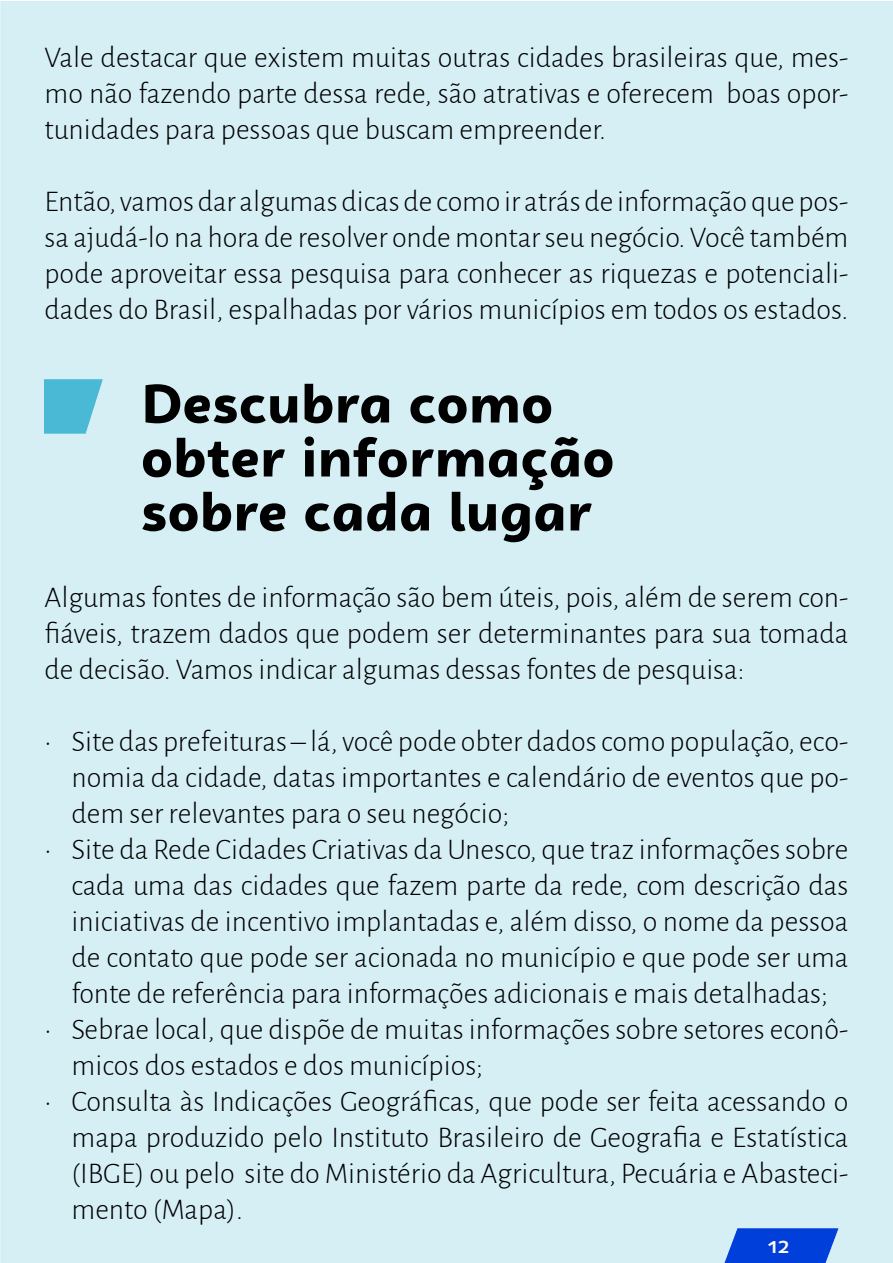
<style>
.page{position:relative;width:893px;height:1263px;background:#fff}
.page>*{position:absolute;margin:0;border:0;box-sizing:border-box;transform-origin:0 0}
.t1{font:900 53.4px/54px "Campuni";letter-spacing:.02em;color:#000}
.t2{font:300 30px/36px "Alegreya Sans";color:#000;text-align:justify}
.t3{font:500 22.5px "Campuni";color:#fffaf7}
</style>
<div class="page">
<div style="left:0;top:1px;width:893px;height:1262px;background:#d5eff5"></div>
<img style="left:725px;top:1228px;width:114px;height:35px">
<img style="left:45px;top:380px;width:57px;height:53px">
<p class="t2" style="left:45px;top:38px;width:805px">Vale destacar que existem muitas outras cidades brasileiras que, mes&shy;mo não fazendo parte dessa rede, são atrativas e oferecem boas opor&shy;tunidades para pessoas que buscam empreender.</p>
<p class="t2" style="left:45px;top:182px;width:805px">Então, vamos dar algumas dicas de como ir atrás de informação que pos&shy;sa ajudá-lo na hora de resolver onde montar seu negócio. Você também pode aproveitar essa pesquisa para conhecer as riquezas e potenciali&shy;dades do Brasil, espalhadas por vários municípios em todos os estados.</p>
<h1 class="t1" style="left:141px;top:377px;width:474px">Descubra como obter informação sobre cada lugar</h1>
<p class="t2" style="left:45px;top:578px;width:805px">Algumas fontes de informação são bem úteis, pois, além de serem con&shy;fiáveis, trazem dados que podem ser determinantes para sua tomada de decisão. Vamos indicar algumas dessas fontes de pesquisa:</p>
<p class="t2" style="left:72px;top:722px;width:778px;text-indent:-27px">• Site das prefeituras – lá, você pode obter dados como população, eco&shy;nomia da cidade, datas importantes e calendário de eventos que po&shy;dem ser relevantes para o seu negócio;</p>
<p class="t2" style="left:72px;top:830px;width:778px;text-indent:-27px">• Site da Rede Cidades Criativas da Unesco, que traz informações sobre cada uma das cidades que fazem parte da rede, com descrição das iniciativas de incentivo implantadas e, além disso, o nome da pessoa de contato que pode ser acionada no município e que pode ser uma fonte de referência para informações adicionais e mais detalhadas;</p>
<p class="t2" style="left:72px;top:1010px;width:778px;text-indent:-27px">• Sebrae local, que dispõe de muitas informações sobre setores econô&shy;micos dos estados e dos municípios;</p>
<p class="t2" style="left:72px;top:1082px;width:778px;text-indent:-27px">• Consulta às Indicações Geográficas, que pode ser feita acessando o mapa produzido pelo Instituto Brasileiro de Geografia e Estatística (IBGE) ou pelo site do Ministério da Agricultura, Pecuária e Abasteci&shy;mento (Mapa).</p>
<p class="t3" style="left:768px;top:1231px;width:23px">12</p>
</div>
